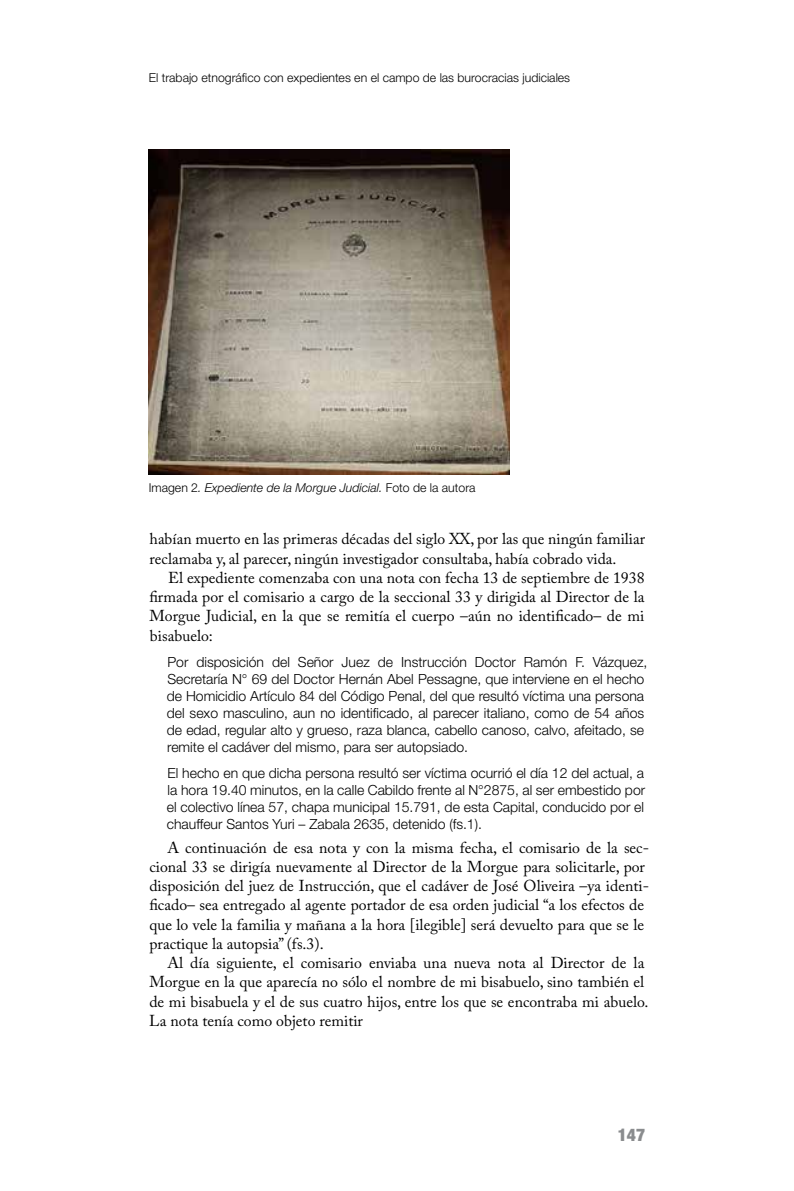
<style>
.page{position:relative;width:794px;height:1191px;background:#fff}
.page>*{position:absolute;margin:0;border:0;box-sizing:border-box;transform-origin:0 0}
.t1{font:900 condensed 17.5px "Helvetica Neue LT Std";color:#8a8c8e}
.t2{font:15.75px/19.2px "Adobe Caslon Pro";color:#000}
.t3{font:300 14px/16.8px "Helvetica Neue LT Std";color:#000}
.t4{font:300 12.25px "Helvetica Neue LT Std";color:#000}
.t5{font:italic 300 12.25px "Helvetica Neue LT Std";color:#000}
.s1{font-style:normal}
</style>
<div class="page">
<img style="left:149px;top:149px;width:360px;height:325px">
<p class="t4" style="left:149px;top:70px;width:423px">El trabajo etnográfico con expedientes en el campo de las burocracias judiciales</p>
<p class="t5" style="left:149px;top:480px;width:328px"><span class="s1">Imagen 2</span>. Expediente de la Morgue Judicial. <span class="s1">Foto de la autora</span></p>
<p class="t2" style="left:150px;top:529px;width:497px">habían muerto en las primeras décadas del siglo XX, por las que ningún familiar reclamaba y, al parecer, ningún investigador consultaba, había cobrado vida.</p>
<p class="t2" style="left:149px;top:568px;width:496px;text-align:justify;text-indent:19px">El expediente comenzaba con una nota con fecha 13 de septiembre de 1938 firmada por el comisario a cargo de la seccional 33 y dirigida al Director de la Morgue Judicial, en la que se remitía el cuerpo –aún no identificado– de mi bisabuelo:</p>
<p class="t3" style="left:167px;top:654px;width:482px">Por disposición del Señor Juez de Instrucción Doctor Ramón F. Vázquez, Secretaría N° 69 del Doctor Hernán Abel Pessagne, que interviene en el hecho de Homicidio Artículo 84 del Código Penal, del que resultó víctima una persona del sexo masculino, aun no identificado, al parecer italiano, como de 54 años de edad, regular alto y grueso, raza blanca, cabello canoso, calvo, afeitado, se remite el cadáver del mismo, para ser autopsiado.</p>
<p class="t3" style="left:167px;top:764px;width:480px;text-align:justify">El hecho en que dicha persona resultó ser víctima ocurrió el día 12 del actual, a la hora 19.40 minutos, en la calle Cabildo frente al N°2875, al ser embestido por el colectivo línea 57, chapa municipal 15.791, de esta Capital, conducido por el chauffeur Santos Yuri – Zabala 2635, detenido (fs.1).</p>
<p class="t2" style="left:149px;top:837px;width:501px;text-indent:18px">A continuación de esa nota y con la misma fecha, el comisario de la sec&shy;cional 33 se dirigía nuevamente al Director de la Morgue para solicitarle, por disposición del juez de Instrucción, que el cadáver de José Oliveira –ya identi&shy;ficado– sea entregado al agente portador de esa orden judicial “a los efectos de que lo vele la familia y mañana a la hora [ilegible] será devuelto para que se le practique la autopsia” (fs.3).</p>
<p class="t2" style="left:149px;top:953px;width:501px;text-indent:18px">Al día siguiente, el comisario enviaba una nueva nota al Director de la Morgue en la que aparecía no sólo el nombre de mi bisabuelo, sino también el de mi bisabuela y el de sus cuatro hijos, entre los que se encontraba mi abuelo.<br>La nota tenía como objeto remitir</p>
<p class="t1" style="left:618px;top:1124px;width:29px">147</p>
</div>
